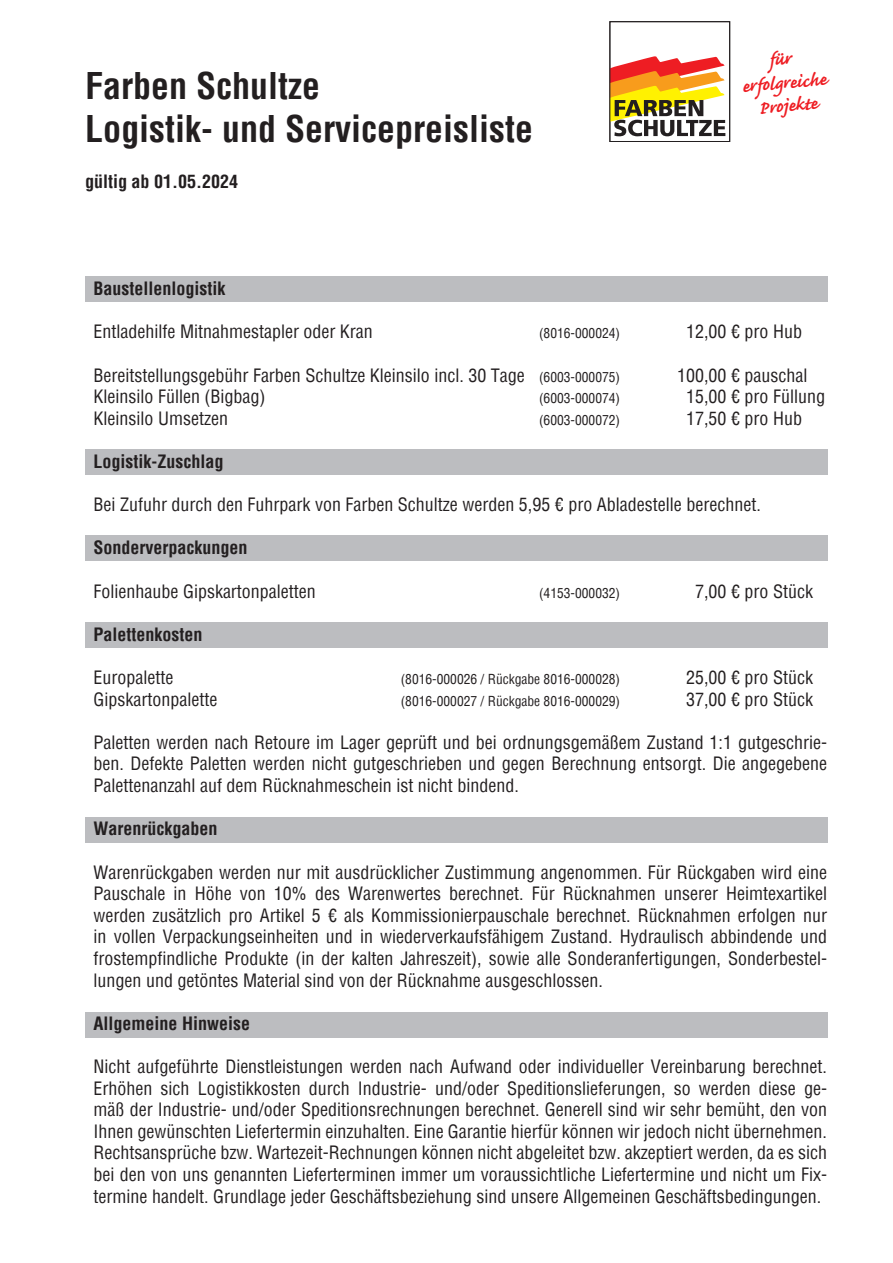
<style>
.page{position:relative;width:893px;height:1263px;background:#fff}
.page>*{position:absolute;margin:0;border:0;box-sizing:border-box;transform-origin:0 0}
.t1{font:700 condensed 36px/43.2px "Helvetica";color:#231f20}
.t2{font:700 22.5px/23.5px "Caflisch Script";color:#ee1d23;text-align:center}
.t3{font:condensed 18px/21.6px "Helvetica";color:#231f20;text-align:justify}
.t4{font:700 condensed 18px "Helvetica";color:#231f20}
.t5{font:condensed 13.5px "Helvetica";color:#231f20}
.s1{font-size:13.5px}
</style>
<div class="page">
<div style="left:85px;top:1012px;width:742px;height:25px;background:#bcbdc0"></div>
<div style="left:85px;top:622px;width:742px;height:26px;background:#bcbdc0"></div>
<div style="left:85px;top:817px;width:742px;height:26px;background:#bcbdc0"></div>
<div style="left:85px;top:536px;width:742px;height:25px;background:#bcbdc0"></div>
<div style="left:85px;top:276px;width:742px;height:26px;background:#bcbdc0"></div>
<div style="left:85px;top:449px;width:742px;height:26px;background:#bcbdc0"></div>
<div style="left:609px;top:21px;width:121px;height:121px;border:1px solid #231f20"></div>
<svg style="left:610px;top:56px;width:115px;height:80px"></svg>
<h1 class="t1" style="left:85px;top:64px;width:449px">Farben Schultze<br>Logistik- und Servicepreisliste</h1>
<p class="t4" style="left:85px;top:169px;width:154px">gültig ab 01.05.2024</p>
<p class="t2" style="left:739px;top:52px;width:86px;rotate:-5deg">für erfolgreiche<br>Projekte</p>
<p class="t4" style="left:94px;top:277px;width:134px">Baustellenlogistik</p>
<p class="t3" style="left:94px;top:321px;width:281px">Entladehilfe Mitnahmestapler oder Kran</p>
<p class="t5" style="left:539px;top:325px;width:82px">(8016-000024)</p>
<p class="t3" style="left:686px;top:321px;width:117px">12,00 € pro Hub</p>
<p class="t3" style="left:94px;top:364px;width:528px">Bereitstellungsgebühr Farben Schultze Kleinsilo incl. 30 Tage <span class="s1">(6003-000075)</span></p>
<p class="t3" style="left:677px;top:364px;width:132px">100,00 € pauschal</p>
<p class="t3" style="left:94px;top:386px;width:173px">Kleinsilo Füllen (Bigbag)</p>
<p class="t5" style="left:539px;top:390px;width:82px">(6003-000074)</p>
<p class="t3" style="left:686px;top:386px;width:140px">15,00 € pro Füllung</p>
<p class="t3" style="left:94px;top:407px;width:136px">Kleinsilo Umsetzen</p>
<p class="t5" style="left:539px;top:411px;width:82px">(6003-000072)</p>
<p class="t3" style="left:686px;top:407px;width:117px">17,50 € pro Hub</p>
<p class="t4" style="left:94px;top:450px;width:131px">Logistik-Zuschlag</p>
<p class="t3" style="left:94px;top:494px;width:669px">Bei Zufuhr durch den Fuhrpark von Farben Schultze werden 5,95 € pro Abladestelle berechnet.</p>
<p class="t4" style="left:94px;top:536px;width:155px">Sonderverpackungen</p>
<p class="t3" style="left:94px;top:580px;width:224px">Folienhaube Gipskartonpaletten</p>
<p class="t5" style="left:539px;top:584px;width:82px">(4153-000032)</p>
<p class="t3" style="left:695px;top:580px;width:119px">7,00 € pro Stück</p>
<p class="t4" style="left:94px;top:622px;width:111px">Palettenkosten</p>
<p class="t3" style="left:94px;top:666px;width:81px">Europalette</p>
<p class="t5" style="left:401px;top:670px;width:221px">(8016-000026 / Rückgabe 8016-000028)</p>
<p class="t3" style="left:686px;top:666px;width:128px">25,00 € pro Stück</p>
<p class="t3" style="left:94px;top:688px;width:125px">Gipskartonpalette</p>
<p class="t5" style="left:401px;top:692px;width:221px">(8016-000027 / Rückgabe 8016-000029)</p>
<p class="t3" style="left:686px;top:688px;width:128px">37,00 € pro Stück</p>
<p class="t3" style="left:94px;top:731px;width:735px">Paletten werden nach Retoure im Lager geprüft und bei ordnungsgemäßem Zustand 1:1 gutgeschrie&shy;ben. Defekte Paletten werden nicht gutgeschrieben und gegen Berechnung entsorgt. Die angegebene Palettenanzahl auf dem Rücknahmeschein ist nicht bindend.</p>
<p class="t4" style="left:94px;top:817px;width:125px">Warenrückgaben</p>
<p class="t3" style="left:94px;top:861px;width:735px">Warenrückgaben werden nur mit ausdrücklicher Zustimmung angenommen. Für Rückgaben wird eine Pauschale in Höhe von 10% des Warenwertes berechnet. Für Rücknahmen unserer Heimtexartikel werden zusätzlich pro Artikel 5 € als Kommissionierpauschale berechnet. Rücknahmen erfolgen nur in vollen Verpackungseinheiten und in wiederverkaufsfähigem Zustand. Hydraulisch abbindende und frostempfindliche Produkte (in der kalten Jahreszeit), sowie alle Sonderanfertigungen, Sonderbestel&shy;lungen und getöntes Material sind von der Rücknahme ausgeschlossen.</p>
<p class="t4" style="left:94px;top:1011px;width:158px">Allgemeine Hinweise</p>
<p class="t3" style="left:94px;top:1055px;width:735px">Nicht aufgeführte Dienstleistungen werden nach Aufwand oder individueller Vereinbarung berechnet.<br>Erhöhen sich Logistikkosten durch Industrie- und/oder Speditionslieferungen, so werden diese ge&shy;mäß der Industrie- und/oder Speditionsrechnungen berechnet. Generell sind wir sehr bemüht, den von Ihnen gewünschten Liefertermin einzuhalten. Eine Garantie hierfür können wir jedoch nicht übernehmen.<br>Rechtsansprüche bzw. Wartezeit-Rechnungen können nicht abgeleitet bzw. akzeptiert werden, da es sich bei den von uns genannten Lieferterminen immer um voraussichtliche Liefertermine und nicht um Fix&shy;termine handelt. Grundlage jeder Geschäftsbeziehung sind unsere Allgemeinen Geschäftsbedingungen.</p>
</div>
